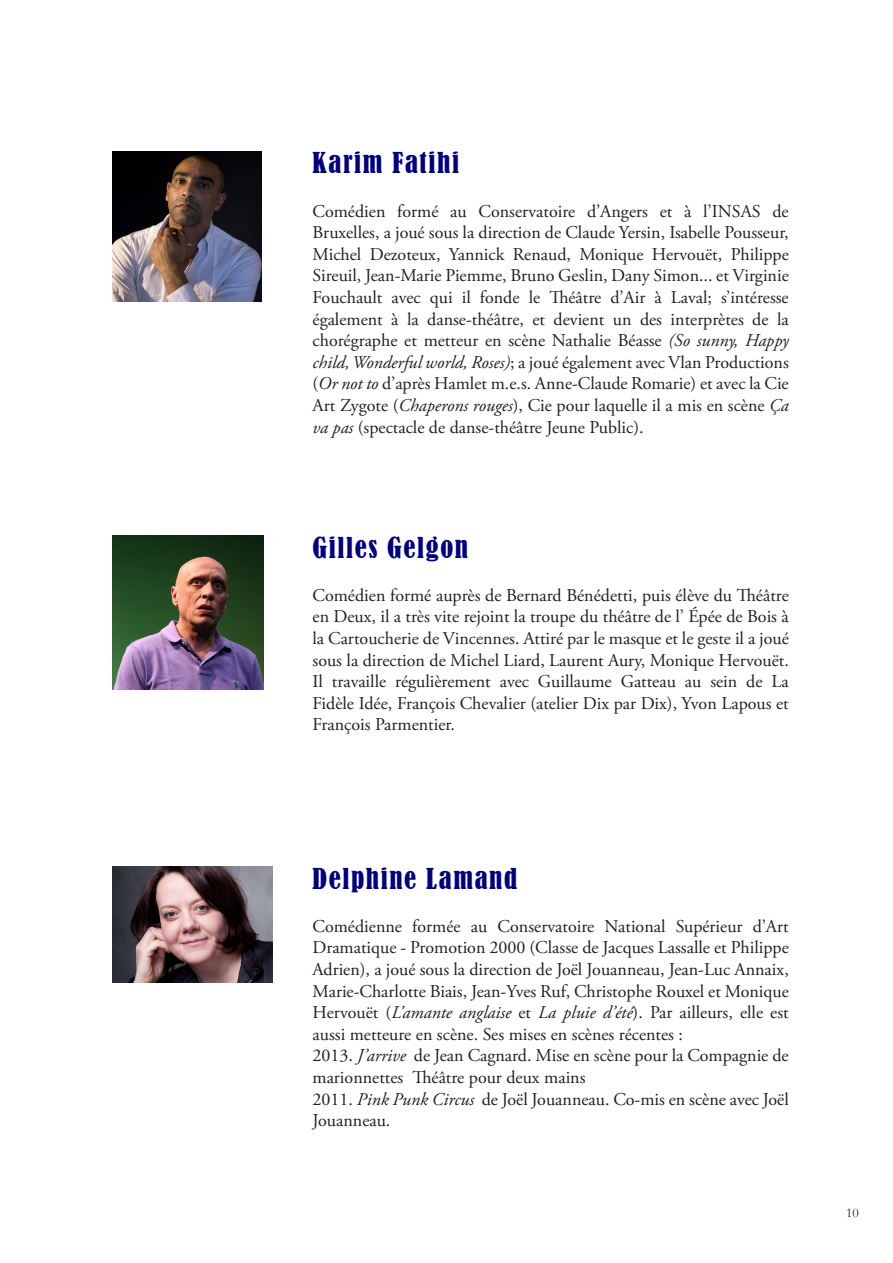
<style>
.page{position:relative;width:893px;height:1263px;background:#fff}
.page>*{position:absolute;margin:0;border:0;box-sizing:border-box;transform-origin:0 0}
.t1{font:condensed 27px "Bernard";letter-spacing:.06em;color:#000080}
.t2{font:18px/21.6px "Adobe Garamond Pro";color:#231f20;text-align:justify}
.t3{font:13.5px "Garamond";color:#231f20}
.s1{font-style:italic}
</style>
<div class="page">
<img style="left:113px;top:152px;width:148px;height:150px">
<img style="left:113px;top:536px;width:151px;height:154px">
<img style="left:113px;top:867px;width:159px;height:115px">
<p class="t1" style="left:313px;top:147px;width:148px">Karim Fatihi</p>
<p class="t2" style="left:313px;top:201px;width:478px">Comédien formé au Conservatoire d’Angers et à l’INSAS de Bruxelles, a joué sous la direction de Claude Yersin, Isabelle Pousseur, Michel Dezoteux, Yannick Renaud, Monique Hervouët, Philippe Sireuil, Jean-Marie Piemme, Bruno Geslin, Dany Simon... et Virginie Fouchault avec qui il fonde le Théâtre d’Air à Laval; s’intéresse également à la danse-théâtre, et devient un des interprètes de la chorégraphe et metteur en scène Nathalie Béasse <span class="s1">(So sunny, Happy child, Wonderful world, Roses)</span>; a joué également avec Vlan Productions (<span class="s1">Or not to</span> d’après Hamlet m.e.s. Anne-Claude Romarie) et avec la Cie Art Zygote (<span class="s1">Chaperons rouges</span>), Cie pour laquelle il a mis en scène <span class="s1">Ça va pas</span> (spectacle de danse-théâtre Jeune Public).</p>
<p class="t1" style="left:313px;top:531px;width:157px">Gilles Gelgon</p>
<p class="t2" style="left:313px;top:585px;width:478px">Comédien formé auprès de Bernard Bénédetti, puis élève du Théâtre en Deux, il a très vite rejoint la troupe du théâtre de l’ Épée de Bois à la Cartoucherie de Vincennes. Attiré par le masque et le geste il a joué sous la direction de Michel Liard, Laurent Aury, Monique Hervouët.</p>
<p class="t2" style="left:313px;top:671px;width:478px">Il travaille régulièrement avec Guillaume Gatteau au sein de La Fidèle Idée, François Chevalier (atelier Dix par Dix), Yvon Lapous et François Parmentier.</p>
<p class="t1" style="left:313px;top:862px;width:206px">Delphine Lamand</p>
<p class="t2" style="left:313px;top:916px;width:478px">Comédienne formée au Conservatoire National Supérieur d’Art Dramatique - Promotion 2000 (Classe de Jacques Lassalle et Philippe Adrien), a joué sous la direction de Joël Jouanneau, Jean-Luc Annaix, Marie-Charlotte Biais, Jean-Yves Ruf, Christophe Rouxel et Monique Hervouët (<span class="s1">L’amante anglaise</span> et <span class="s1">La pluie d’été</span>). Par ailleurs, elle est aussi metteure en scène. Ses mises en scènes récentes :</p>
<p class="t2" style="left:313px;top:1045px;width:478px">2013. <span class="s1">J’arrive</span> de Jean Cagnard. Mise en scène pour la Compagnie de marionnettes Théâtre pour deux mains</p>
<p class="t2" style="left:313px;top:1089px;width:478px">2011. <span class="s1">Pink Punk Circus</span> de Joël Jouanneau. Co-mis en scène avec Joël<br>Jouanneau.</p>
<p class="t3" style="left:846px;top:1204px;width:14px">10</p>
</div>
